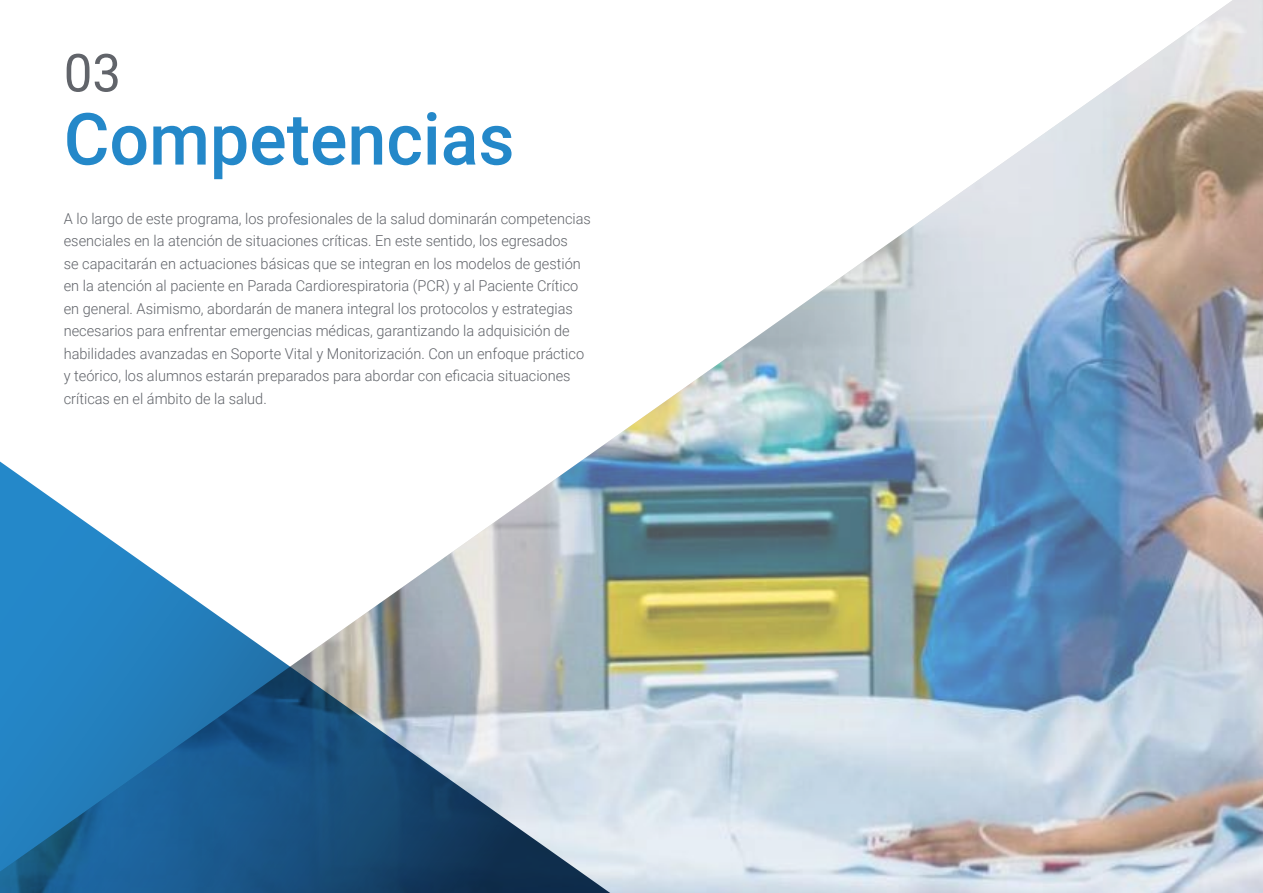
<style>
.page{position:relative;width:1263px;height:893px;background:#fff}
.page>*{position:absolute;margin:0;border:0;box-sizing:border-box;transform-origin:0 0}
.t1{font:500 72px "Roboto";color:#2488c9}
.t2{font:52.5px "Roboto";color:#61646a}
.t3{font:300 15px/22.5px "Roboto";color:#61646a}
</style>
<div class="page">
<img style="left:602px;top:0;width:661px;height:893px">
<svg style="left:0;top:446px;width:640px;height:447px"></svg>
<h2 class="t2" style="left:64px;top:36px;width:59px">03</h2>
<h1 class="t1" style="left:64px;top:89px;width:452px">Competencias</h1>
<p class="t3" style="left:64px;top:207px;width:529px">A lo largo de este programa, los profesionales de la salud dominarán competencias esenciales en la atención de situaciones críticas. En este sentido, los egresados<br>se capacitarán en actuaciones básicas que se integran en los modelos de gestión en la atención al paciente en Parada Cardiorespiratoria (PCR) y al Paciente Crítico en general. Asimismo, abordarán de manera integral los protocolos y estrategias necesarios para enfrentar emergencias médicas, garantizando la adquisición de habilidades avanzadas en Soporte Vital y Monitorización. Con un enfoque práctico y teórico, los alumnos estarán preparados para abordar con eficacia situaciones críticas en el ámbito de la salud.</p>
</div>
